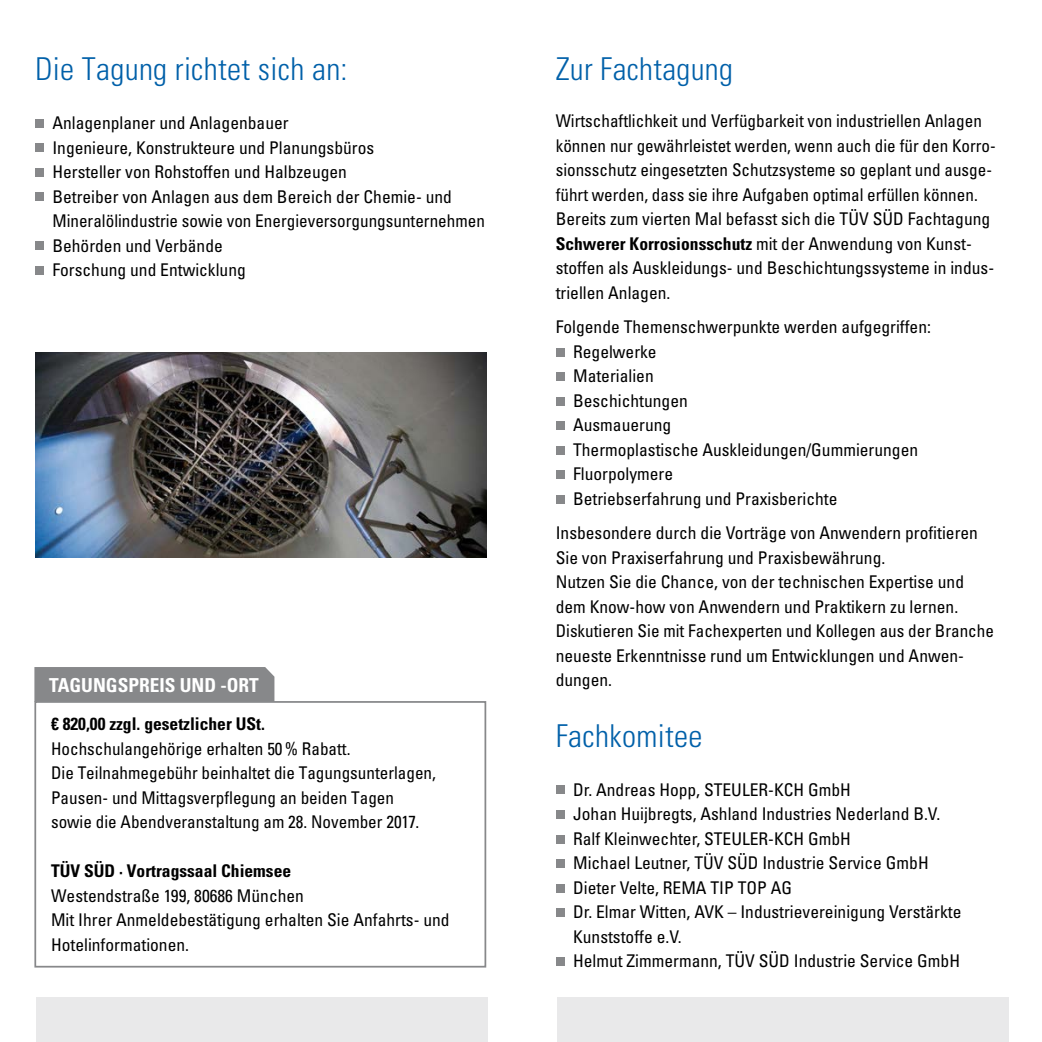
<style>
.page{position:relative;width:1042px;height:1042px;background:#fff}
.page>*{position:absolute;margin:0;border:0;box-sizing:border-box;transform-origin:0 0}
.t1{font:300 condensed 31.5px "Univers LT Std";letter-spacing:.01em;color:#0060a9}
.t2{font:700 condensed 19.25px "Univers LT Std";color:#fff}
.Copy_Abstand_nach_2{font:condensed 17.5px/24.5px "Univers LT Std";color:#000}
.t3{font:700 condensed 17.5px "Univers LT Std";color:#000}
.s1{font-weight:700}
</style>
<div class="page">
<div style="left:36px;top:997px;width:451px;height:45px;background:#e9e9ea"></div>
<div style="left:557px;top:997px;width:451px;height:45px;background:#e9e9ea"></div>
<div style="left:34px;top:701px;width:452px;height:266px;border:2px solid #87888a"></div>
<div style="left:34px;top:667px;width:240px;height:35px;background:#87888a"></div>
<div style="left:35px;top:119px;width:9px;height:9px;background:#87888a"></div>
<div style="left:35px;top:143px;width:9px;height:9px;background:#87888a"></div>
<div style="left:35px;top:168px;width:9px;height:9px;background:#87888a"></div>
<div style="left:35px;top:192px;width:9px;height:9px;background:#87888a"></div>
<div style="left:35px;top:241px;width:9px;height:9px;background:#87888a"></div>
<div style="left:35px;top:266px;width:9px;height:9px;background:#87888a"></div>
<img style="left:35px;top:352px;width:451px;height:206px">
<div style="left:556px;top:785px;width:9px;height:9px;background:#87888a"></div>
<div style="left:556px;top:810px;width:9px;height:9px;background:#87888a"></div>
<div style="left:556px;top:834px;width:9px;height:9px;background:#87888a"></div>
<div style="left:556px;top:859px;width:9px;height:9px;background:#87888a"></div>
<div style="left:556px;top:883px;width:9px;height:9px;background:#87888a"></div>
<div style="left:556px;top:908px;width:9px;height:9px;background:#87888a"></div>
<div style="left:556px;top:957px;width:9px;height:9px;background:#87888a"></div>
<div style="left:556px;top:348px;width:9px;height:8px;background:#87888a"></div>
<div style="left:556px;top:372px;width:9px;height:9px;background:#87888a"></div>
<div style="left:556px;top:397px;width:9px;height:8px;background:#87888a"></div>
<div style="left:556px;top:421px;width:9px;height:9px;background:#87888a"></div>
<div style="left:556px;top:446px;width:9px;height:8px;background:#87888a"></div>
<div style="left:556px;top:470px;width:9px;height:9px;background:#87888a"></div>
<div style="left:556px;top:495px;width:9px;height:8px;background:#87888a"></div>
<p class="t1" style="left:35px;top:50px;width:314px">Die Tagung richtet sich an:</p>
<p class="Copy_Abstand_nach_2" style="left:52px;top:110px;width:238px">Anlagenplaner und Anlagenbauer</p>
<p class="Copy_Abstand_nach_2" style="left:52px;top:135px;width:323px">Ingenieure, Konstrukteure und Planungsbüros</p>
<p class="Copy_Abstand_nach_2" style="left:52px;top:159px;width:296px">Hersteller von Rohstoffen und Halbzeugen</p>
<p class="Copy_Abstand_nach_2" style="left:52px;top:184px;width:401px">Betreiber von Anlagen aus dem Bereich der Chemie- und</p>
<p class="Copy_Abstand_nach_2" style="left:52px;top:208px;width:434px">Mineralölindustrie sowie von Energieversorgungsunternehmen</p>
<p class="Copy_Abstand_nach_2" style="left:52px;top:233px;width:172px">Behörden und Verbände</p>
<p class="Copy_Abstand_nach_2" style="left:52px;top:257px;width:195px">Forschung und Entwicklung</p>
<p class="t2" style="left:49px;top:673px;width:211px">TAGUNGSPREIS UND -ORT</p>
<p class="t3" style="left:51px;top:713px;width:215px">€ 820,00 zzgl. gesetzlicher USt.</p>
<p class="Copy_Abstand_nach_2" style="left:51px;top:736px;width:301px">Hochschulangehörige erhalten 50% Rabatt.</p>
<p class="Copy_Abstand_nach_2" style="left:51px;top:760px;width:386px">Die Teilnahmegebühr beinhaltet die Tagungsunterlagen,<br>Pausen- und Mittagsverpflegung an beiden Tagen</p>
<p class="Copy_Abstand_nach_2" style="left:51px;top:809px;width:370px">sowie die Abendveranstaltung am 28. November 2017.</p>
<p class="t3" style="left:51px;top:860px;width:242px">TÜV SÜD · Vortragssaal Chiemsee</p>
<p class="Copy_Abstand_nach_2" style="left:51px;top:883px;width:254px">Westendstraße 199, 80686 München</p>
<p class="Copy_Abstand_nach_2" style="left:51px;top:907px;width:400px">Mit Ihrer Anmeldebestätigung erhalten Sie Anfahrts- und<br>Hotelinformationen.</p>
<p class="t1" style="left:556px;top:50px;width:179px">Zur Fachtagung</p>
<p class="Copy_Abstand_nach_2" style="left:556px;top:109px;width:442px">Wirtschaftlichkeit und Verfügbarkeit von industriellen Anlagen können nur gewährleistet werden, wenn auch die für den Korro&shy;sionsschutz eingesetzten Schutzsysteme so geplant und ausge&shy;führt werden, dass sie ihre Aufgaben optimal erfüllen können.</p>
<p class="Copy_Abstand_nach_2" style="left:556px;top:207px;width:440px">Bereits zum vierten Mal befasst sich die TÜV SÜD Fachtagung <span class="s1">Schwerer Korrosionsschutz</span> mit der Anwendung von Kunst&shy;stoffen als Auskleidungs- und Beschichtungssysteme in indus&shy;triellen Anlagen.</p>
<p class="Copy_Abstand_nach_2" style="left:556px;top:315px;width:377px">Folgende Themenschwerpunkte werden aufgegriffen:</p>
<p class="Copy_Abstand_nach_2" style="left:573px;top:339px;width:85px">Regelwerke</p>
<p class="Copy_Abstand_nach_2" style="left:573px;top:364px;width:82px">Materialien</p>
<p class="Copy_Abstand_nach_2" style="left:573px;top:388px;width:116px">Beschichtungen</p>
<p class="Copy_Abstand_nach_2" style="left:573px;top:413px;width:100px">Ausmauerung</p>
<p class="Copy_Abstand_nach_2" style="left:573px;top:437px;width:347px">Thermoplastische Auskleidungen/Gummierungen</p>
<p class="Copy_Abstand_nach_2" style="left:573px;top:462px;width:102px">Fluorpolymere</p>
<p class="Copy_Abstand_nach_2" style="left:573px;top:486px;width:266px">Betriebserfahrung und Praxisberichte</p>
<p class="Copy_Abstand_nach_2" style="left:556px;top:520px;width:424px">Insbesondere durch die Vorträge von Anwendern profitieren<br>Sie von Praxiserfahrung und Praxisbewährung.</p>
<p class="Copy_Abstand_nach_2" style="left:556px;top:569px;width:440px">Nutzen Sie die Chance, von der technischen Expertise und dem Know-how von Anwendern und Praktikern zu lernen.<br>Diskutieren Sie mit Fachexperten und Kollegen aus der Branche neueste Erkenntnisse rund um Entwicklungen und Anwen&shy;dungen.</p>
<p class="t1" style="left:556px;top:717px;width:148px">Fachkomitee</p>
<p class="Copy_Abstand_nach_2" style="left:573px;top:777px;width:279px">Dr. Andreas Hopp, STEULER-KCH GmbH</p>
<p class="Copy_Abstand_nach_2" style="left:573px;top:801px;width:369px">Johan Huijbregts, Ashland Industries Nederland B.V.</p>
<p class="Copy_Abstand_nach_2" style="left:573px;top:826px;width:279px">Ralf Kleinwechter, STEULER-KCH GmbH</p>
<p class="Copy_Abstand_nach_2" style="left:573px;top:850px;width:357px">Michael Leutner, TÜV SÜD Industrie Service GmbH</p>
<p class="Copy_Abstand_nach_2" style="left:573px;top:875px;width:221px">Dieter Velte, REMA TIP TOP AG</p>
<p class="Copy_Abstand_nach_2" style="left:573px;top:899px;width:390px">Dr. Elmar Witten, AVK – Industrievereinigung Verstärkte<br>Kunststoffe e.V.</p>
<p class="Copy_Abstand_nach_2" style="left:573px;top:948px;width:388px">Helmut Zimmermann, TÜV SÜD Industrie Service GmbH</p>
</div>
